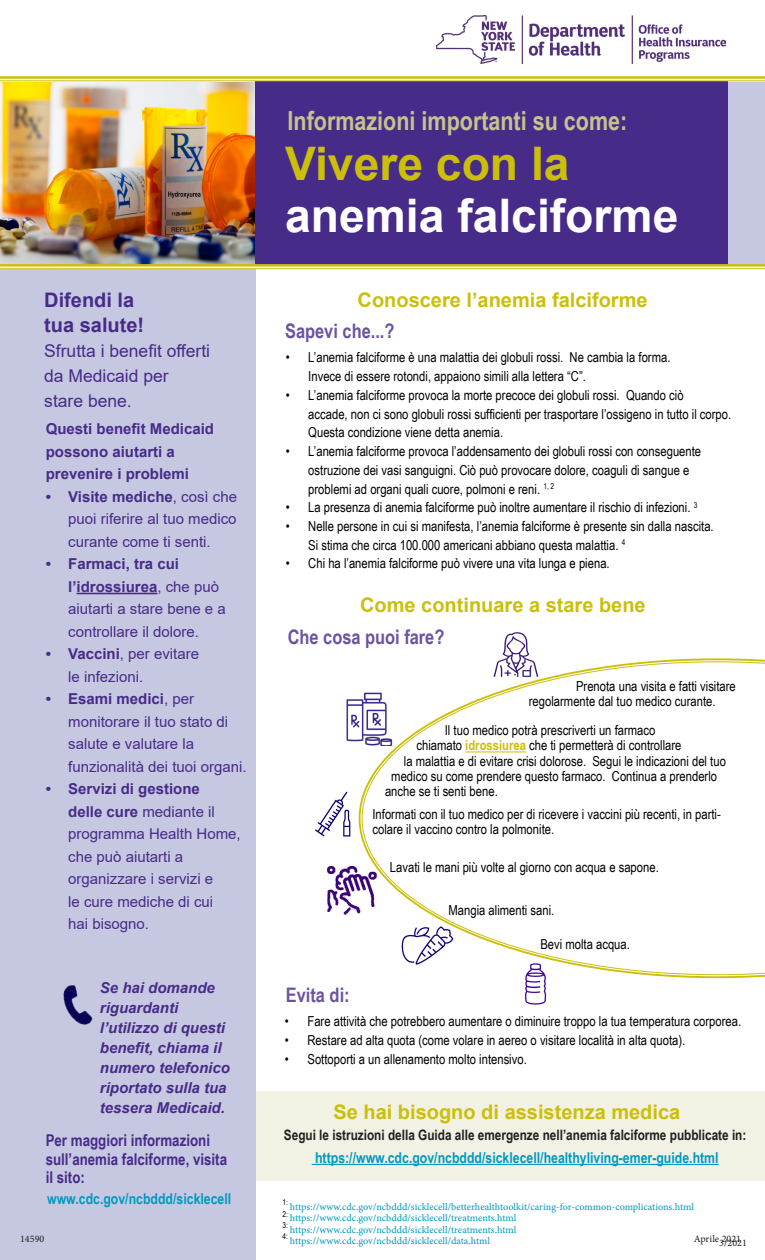
<style>
.page{position:relative;width:765px;height:1260px;background:#fff}
.page>*{position:absolute;margin:0;border:0;box-sizing:border-box;transform-origin:0 0}
.t1{font:700 46.25px/52.5px "Arial";color:#fff}
.t2{font:700 26.25px "Arial Narrow";color:#c4c48f}
.t3{font:700 20px "Arial";color:#cbbf0a}
.t4{font:700 20px "Arial Narrow";color:#6b53a2}
.t5{font:700 20px/25px "Arial";color:#472b89}
.t6{font:17.5px/25px "Arial";color:#472b89}
.t7{font:700 16.25px/18.8px "Arial Narrow";color:#472b89}
.t8{font:15px/22.5px "Arial";color:#472b89}
.t9{font:italic 700 15px/20px "Arial";color:#472b89}
.t10{font:700 15px "Arial Narrow";color:#009abf}
.t11{font:700 15px/22.5px "Arial";color:#472b89}
.t12{font:700 14.38px "Arial Narrow";color:#231f20}
.t13{font:13.75px/18.8px "Arial Narrow";color:#000}
.t14{font:10px "Minion Pro Capt";color:#009abf}
.t15{font:10px "Minion Pro Capt";color:#231f20}
.t16{font:8px "Arial Narrow";color:#000}
.s1{font-weight:700}
.s2{color:#cbbf0a}
.s3{font-weight:700;color:#cbbf0a}
</style>
<div class="page">
<div style="left:253px;top:1091px;width:512px;height:90px;background:#f1f1e4"></div>
<div style="left:0;top:269px;width:255px;height:991px;background:#c6c8e1"></div>
<img style="left:437px;top:16px;width:289px;height:47px">
<img style="left:0;top:82px;width:255px;height:182px">
<div style="left:720px;top:82px;width:45px;height:183px;background:#c6c8e1"></div>
<div style="left:255px;top:81px;width:472px;height:184px;background:#472b89"></div>
<hr style="left:0;top:264px;width:765px;height:3px;background:#cbbf0a">
<hr style="left:0;top:80px;width:765px;height:1px;background:#cbbf0a">
<hr style="left:0;top:76px;width:765px;height:3px;background:#cbbf0a">
<hr style="left:0;top:268px;width:765px;height:1px;background:#cbbf0a">
<hr style="left:77px;top:593px;width:80px;height:1px;background:#472b89">
<hr style="left:312px;top:1164px;width:407px;height:1px;background:#009abf">
<img style="left:63px;top:984px;width:30px;height:41px">
<img style="left:314px;top:791px;width:37px;height:46px">
<img style="left:525px;top:978px;width:22px;height:27px">
<img style="left:346px;top:699px;width:13px;height:43px">
<img style="left:327px;top:865px;width:32px;height:50px">
<img style="left:502px;top:632px;width:28px;height:26px">
<svg style="left:359px;top:658px;width:406px;height:320px"></svg>
<svg style="left:362px;top:662px;width:403px;height:313px"></svg>
<hr style="left:465px;top:751px;width:61px;height:1px;background:#cbbf0a">
<p class="t5" style="left:44px;top:287px;width:102px">Difendi la tua salute!</p>
<p class="t6" style="left:44px;top:338px;width:167px">Sfrutta i benefit offerti</p>
<p class="t6" style="left:44px;top:363px;width:126px">da Medicaid per stare bene.</p>
<h4 class="t11" style="left:46px;top:418px;width:170px">Questi benefit Medicaid</h4>
<p class="t11" style="left:46px;top:441px;width:145px">possono aiutarti a prevenire i problemi</p>
<p class="t8" style="left:68px;top:485px;width:170px;text-align:justify;text-indent:-22px"><span class="s1">• Visite mediche</span>, così che puoi riferire al tuo medico curante come ti senti.</p>
<p class="t8" style="left:68px;top:553px;width:159px;text-indent:-22px"><span class="s1">• Farmaci, tra cui l’idrossiurea</span>, che può aiutarti a stare bene e a controllare il dolore.</p>
<p class="t8" style="left:68px;top:643px;width:132px;text-indent:-22px"><span class="s1">• Vaccini</span>, per evitare le infezioni.</p>
<p class="t8" style="left:68px;top:688px;width:180px;text-indent:-22px"><span class="s1">• Esami medici</span>, per monitorare il tuo stato di salute e valutare la funzionalità dei tuoi organi.</p>
<p class="t8" style="left:68px;top:778px;width:174px;text-indent:-22px"><span class="s1">• Servizi di gestione<br>delle cure</span> mediante il programma Health Home, che può aiutarti a organizzare i servizi e<br>le cure mediche di cui<br>hai bisogno.</p>
<p class="t9" style="left:100px;top:978px;width:117px">Se hai domande</p>
<p class="t9" style="left:100px;top:1018px;width:127px">l’utilizzo di questi</p>
<p class="t9" style="left:100px;top:1038px;width:132px">benefit, chiama il numero telefonico</p>
<p class="t9" style="left:100px;top:1078px;width:128px">riportato sulla tua</p>
<h4 class="t9" style="left:100px;top:1098px;width:127px">tessera Medicaid.</h4>
<p class="t7" style="left:46px;top:1130px;width:183px">Per maggiori informazioni sull’anemia falciforme, visita il sito:</p>
<h4 class="t10" style="left:47px;top:1188px;width:186px">www.cdc.gov/ncbddd/sicklecell</h4>
<p class="t9" style="left:100px;top:998px;width:80px">riguardanti</p>
<p class="t15" style="left:20px;top:1232px;width:26px">14590</p>
<p class="t2" style="left:288px;top:101px;width:341px">Informazioni importanti su come:</p>
<p class="t1" style="left:285px;top:138px;width:395px"><span class="s2">Vivere con la </span>anemia falciforme</p>
<p class="t3" style="left:358px;top:286px;width:292px">Conoscere l’anemia falciforme</p>
<h2 class="t4" style="left:285px;top:315px;width:111px">Sapevi che...?</h2>
<p class="t13" style="left:308px;top:348px;width:364px;text-indent:-22px">• L’anemia falciforme è una malattia dei globuli rossi. Ne cambia la forma.<br>Invece di essere rotondi, appaiono simili alla lettera “C”.</p>
<p class="t13" style="left:286px;top:385px;width:399px">• L’anemia falciforme provoca la morte precoce dei globuli rossi. Quando ciò</p>
<p class="t13" style="left:308px;top:404px;width:425px">accade, non ci sono globuli rossi sufficienti per trasportare l’ossigeno in tutto il corpo.</p>
<p class="t13" style="left:308px;top:423px;width:196px">Questa condizione viene detta anemia.</p>
<p class="t13" style="left:308px;top:441px;width:394px;text-indent:-22px">• L’anemia falciforme provoca l’addensamento dei globuli rossi con conseguente ostruzione dei vasi sanguigni. Ciò può provocare dolore, coaguli di sangue e problemi ad organi quali cuore, polmoni e reni. <sup>1,</sup> <sup>2</sup></p>
<p class="t13" style="left:286px;top:498px;width:413px">• La presenza di anemia falciforme può inoltre aumentare il rischio di infezioni. <sup>3</sup></p>
<p class="t13" style="left:308px;top:516px;width:407px;text-indent:-22px">• Nelle persone in cui si manifesta, l’anemia falciforme è presente sin dalla nascita.<br>Si stima che circa 100.000 americani abbiano questa malattia. <sup>4</sup></p>
<p class="t13" style="left:286px;top:554px;width:325px">• Chi ha l’anemia falciforme può vivere una vita lunga e piena.</p>
<p class="t3" style="left:360px;top:591px;width:287px">Come continuare a stare bene</p>
<p class="t4" style="left:288px;top:621px;width:158px">Che cosa puoi fare?</p>
<p class="t13" style="left:529px;top:679px;width:209px;line-height:15px;text-indent:47px">Prenota una visita e fatti visitare regolarmente dal tuo medico curante.</p>
<p class="t13" style="left:445px;top:721px;width:212px">Il tuo medico potrà prescriverti un farmaco</p>
<p class="t13" style="left:417px;top:736px;width:266px">chiamato <span class="s3">idrossiurea</span> che ti permetterà di controllare</p>
<p class="t13" style="left:404px;top:751px;width:324px">la malattia e di evitare crisi dolorose. Segui le indicazioni del tuo</p>
<p class="t13" style="left:391px;top:766px;width:327px">medico su come prendere questo farmaco. Continua a prenderlo</p>
<p class="t13" style="left:385px;top:781px;width:114px">anche se ti senti bene.</p>
<p class="t13" style="left:372px;top:806px;width:350px;line-height:15px">Informati con il tuo medico per di ricevere i vaccini più recenti, in parti&shy;colare il vaccino contro la polmonite.</p>
<p class="t13" style="left:390px;top:857px;width:270px">Lavati le mani più volte al giorno con acqua e sapone.</p>
<p class="t13" style="left:449px;top:900px;width:107px">Mangia alimenti sani.</p>
<h2 class="t4" style="left:286px;top:980px;width:65px">Evita di:</h2>
<p class="t13" style="left:540px;top:934px;width:91px">Bevi molta acqua.</p>
<p class="t13" style="left:285px;top:1012px;width:458px">• Fare attività che potrebbero aumentare o diminuire troppo la tua temperatura corporea.</p>
<p class="t13" style="left:285px;top:1030px;width:402px">• Restare ad alta quota (come volare in aereo o visitare località in alta quota).</p>
<p class="t13" style="left:285px;top:1049px;width:243px">• Sottoporti a un allenamento molto intensivo.</p>
<p class="t3" style="left:334px;top:1098px;width:348px">Se hai bisogno di assistenza medica</p>
<p class="t12" style="left:284px;top:1124px;width:464px">Segui le istruzioni della Guida alle emergenze nell’anemia falciforme pubblicate in:</p>
<h4 class="t10" style="left:315px;top:1146px;width:405px">https://www.cdc.gov/ncbddd/sicklecell/healthyliving-emer-guide.html</h4>
<p class="t16" style="left:283px;top:1197px;width:7px">1:</p>
<p class="t14" style="left:290px;top:1200px;width:406px">https://www.cdc.gov/ncbddd/sicklecell/betterhealthtoolkit/caring-for-common-complications.html</p>
<p class="t16" style="left:283px;top:1208px;width:7px">2:</p>
<p class="t14" style="left:290px;top:1211px;width:228px">https://www.cdc.gov/ncbddd/sicklecell/treatments.html</p>
<p class="t16" style="left:283px;top:1219px;width:7px">3:</p>
<p class="t14" style="left:290px;top:1222px;width:228px">https://www.cdc.gov/ncbddd/sicklecell/treatments.html</p>
<p class="t15" style="left:719px;top:1236px;width:29px">3/2021</p>
<p class="t16" style="left:283px;top:1230px;width:7px">4:</p>
<p class="t14" style="left:290px;top:1234px;width:202px">https://www.cdc.gov/ncbddd/sicklecell/data.html</p>
<p class="t15" style="left:694px;top:1232px;width:49px">Aprile 2021</p>
</div>
